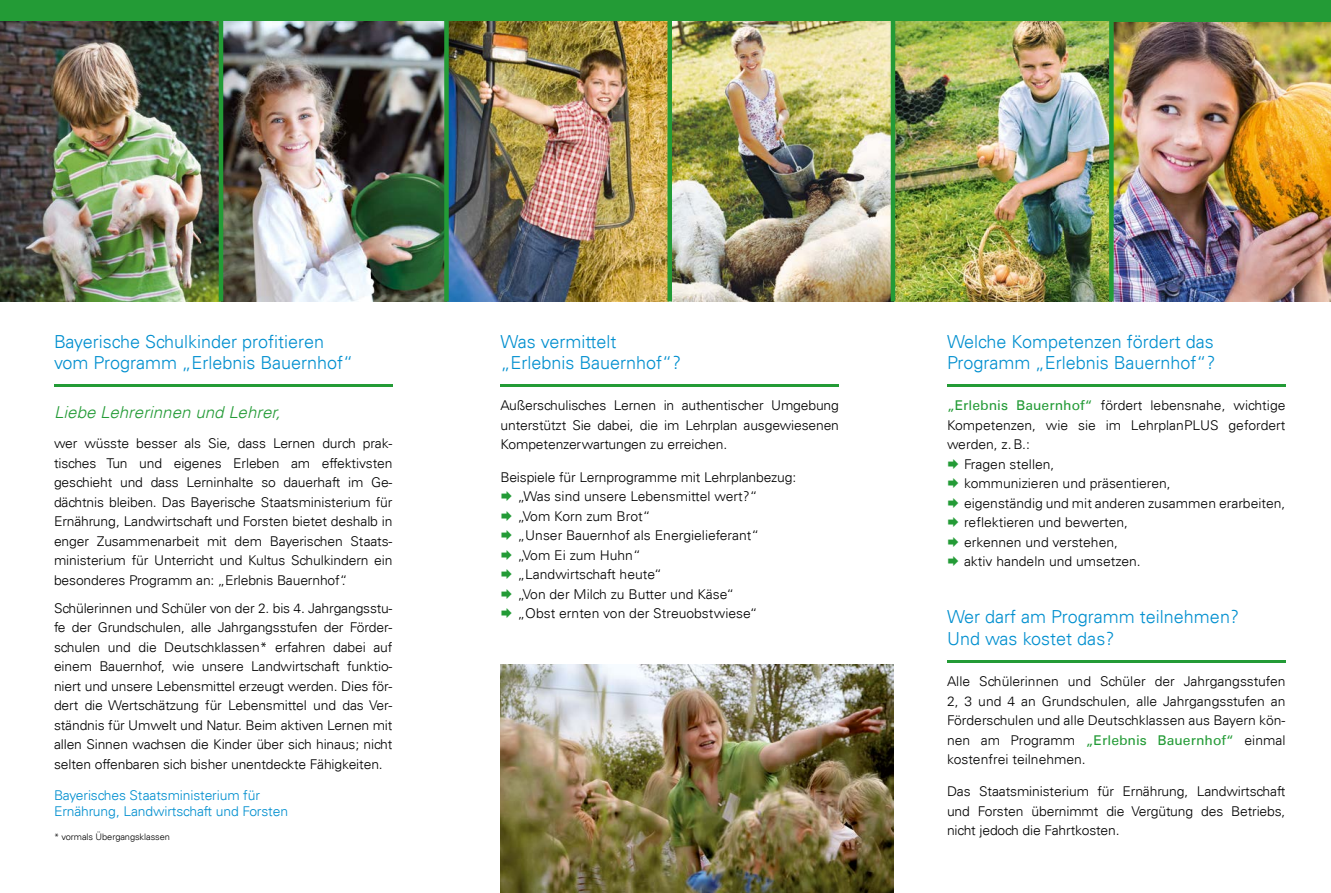
<style>
.page{position:relative;width:1331px;height:893px;background:#fff}
.page>*{position:absolute;margin:0;border:0;box-sizing:border-box;transform-origin:0 0}
.t1{font:300 18px/21.6px "Univers";color:#008fcf}
.Fließtext_kursiv{font:italic 300 16.5px "Univers";color:#239b36}
.Fließtext{font:300 13.5px/19.5px "Univers";color:#000;text-align:justify}
.StMELF_grün{font:300 13.5px/16.2px "Univers";letter-spacing:-.01em;color:#008fcf}
.StMELF_grün-2{font:300 9px "Univers";letter-spacing:-.01em;color:#000}
.s1{color:#239b36}
.s2{font-weight:400;color:#239b36}
</style>
<div class="page">
<img style="left:1114px;top:21px;width:217px;height:281px">
<div style="left:0;top:0;width:1331px;height:21px;background:#239b36"></div>
<img style="left:895px;top:21px;width:214px;height:281px">
<hr style="left:500px;top:384px;width:339px;height:2px;background:#239b36">
<hr style="left:54px;top:384px;width:338px;height:2px;background:#239b36">
<hr style="left:947px;top:660px;width:338px;height:2px;background:#239b36">
<hr style="left:947px;top:384px;width:338px;height:2px;background:#239b36">
<img style="left:449px;top:21px;width:218px;height:281px">
<img style="left:0;top:21px;width:219px;height:281px">
<img style="left:223px;top:21px;width:221px;height:281px">
<img style="left:500px;top:664px;width:393px;height:229px">
<img style="left:672px;top:21px;width:219px;height:281px">
<div style="left:667px;top:0;width:5px;height:302px;background:#239b36"></div>
<div style="left:444px;top:0;width:5px;height:302px;background:#239b36"></div>
<hr style="left:219px;top:0;width:4px;height:302px;background:#239b36">
<hr style="left:891px;top:0;width:4px;height:302px;background:#239b36">
<div style="left:1109px;top:0;width:5px;height:302px;background:#239b36"></div>
<h3 class="t1" style="left:54px;top:330px;width:272px">Bayerische Schulkinder profitieren</h3>
<h3 class="t1" style="left:54px;top:352px;width:301px">vom Programm „Erlebnis Bauernhof“</h3>
<p class="Fließtext_kursiv" style="left:54px;top:402px;width:228px">Liebe Lehrerinnen und Lehrer,</p>
<p class="Fließtext" style="left:54px;top:434px;width:340px">wer wüsste besser als Sie, dass Lernen durch prak&shy;tisches Tun und eigenes Erleben am effektivsten geschieht und dass Lerninhalte so dauerhaft im Ge&shy;dächtnis bleiben. Das Bayerische Staatsministerium für Ernährung, Landwirtschaft und Forsten bietet deshalb in enger Zusammenarbeit mit dem Bayerischen Staats&shy;ministerium für Unterricht und Kultus Schulkindern ein besonderes Programm an: „Erlebnis Bauernhof“.</p>
<p class="Fließtext" style="left:54px;top:598px;width:340px">Schülerinnen und Schüler von der 2. bis 4. Jahrgangsstu&shy;fe der Grundschulen, alle Jahrgangsstufen der Förder&shy;schulen und die Deutschklassen* erfahren dabei auf einem Bauernhof, wie unsere Landwirtschaft funktio&shy;niert und unsere Lebensmittel erzeugt werden. Dies för&shy;dert die Wertschätzung für Lebensmittel und das Ver&shy;ständnis für Umwelt und Natur. Beim aktiven Lernen mit allen Sinnen wachsen die Kinder über sich hinaus; nicht selten offenbaren sich bisher unentdeckte Fähigkeiten.</p>
<p class="StMELF_grün" style="left:54px;top:787px;width:236px">Bayerisches Staatsministerium für<br>Ernährung, Landwirtschaft und Forsten</p>
<p class="StMELF_grün-2" style="left:54px;top:831px;width:117px">* vormals Übergangsklassen</p>
<h3 class="t1" style="left:500px;top:330px;width:182px">Was vermittelt „Erlebnis Bauernhof“?</h3>
<p class="Fließtext" style="left:500px;top:396px;width:340px">Außerschulisches Lernen in authentischer Umgebung unterstützt Sie dabei, die im Lehrplan ausgewiesenen Kompetenzerwartungen zu erreichen.</p>
<p class="Fließtext" style="left:500px;top:467px;width:297px">Beispiele für Lernprogramme mit Lehrplanbezug:</p>
<p class="Fließtext" style="left:500px;top:486px;width:258px"><span class="s1">◻</span> „Was sind unsere Lebensmittel wert?“</p>
<p class="Fließtext" style="left:500px;top:506px;width:152px"><span class="s1">◻</span> „Vom Korn zum Brot“</p>
<p class="Fließtext" style="left:500px;top:525px;width:260px"><span class="s1">◻</span> „Unser Bauernhof als Energielieferant“</p>
<p class="Fließtext" style="left:500px;top:545px;width:142px"><span class="s1">◻</span> „Vom Ei zum Huhn“</p>
<p class="Fließtext" style="left:500px;top:564px;width:163px"><span class="s1">◻</span> „Landwirtschaft heute“</p>
<p class="Fließtext" style="left:500px;top:584px;width:235px"><span class="s1">◻</span> „Von der Milch zu Butter und Käse“</p>
<p class="Fließtext" style="left:500px;top:603px;width:259px"><span class="s1">◻</span> „Obst ernten von der Streuobstwiese“</p>
<h3 class="t1" style="left:947px;top:330px;width:270px">Welche Kompetenzen fördert das<br>Programm „Erlebnis Bauernhof“?</h3>
<p class="Fließtext" style="left:947px;top:396px;width:340px"><span class="s2">„Erlebnis Bauernhof“</span> fördert lebensnahe, wichtige Kompetenzen, wie sie im LehrplanPLUS gefordert werden, z.B.:</p>
<p class="Fließtext" style="left:947px;top:454px;width:109px"><span class="s1">◻</span> Fragen stellen,</p>
<p class="Fließtext" style="left:947px;top:474px;width:225px"><span class="s1">◻</span> kommunizieren und präsentieren,</p>
<p class="Fließtext" style="left:947px;top:493px;width:340px"><span class="s1">◻</span> eigenständig und mit anderen zusammen erarbeiten,</p>
<p class="Fließtext" style="left:947px;top:513px;width:183px"><span class="s1">◻</span> reflektieren und bewerten,</p>
<p class="Fließtext" style="left:947px;top:532px;width:173px"><span class="s1">◻</span> erkennen und verstehen,</p>
<p class="Fließtext" style="left:947px;top:552px;width:195px"><span class="s1">◻</span> aktiv handeln und umsetzen.</p>
<h3 class="t1" style="left:947px;top:606px;width:293px">Wer darf am Programm teilnehmen?<br>Und was kostet das?</h3>
<p class="Fließtext" style="left:947px;top:672px;width:340px">Alle Schülerinnen und Schüler der Jahrgangsstufen 2, 3 und 4 an Grundschulen, alle Jahrgangsstufen an Förderschulen und alle Deutschklassen aus Bayern kön&shy;nen am Programm <span class="s2">„Erlebnis Bauernhof“</span> einmal kostenfrei teilnehmen.</p>
<p class="Fließtext" style="left:947px;top:782px;width:340px">Das Staatsministerium für Ernährung, Landwirtschaft und Forsten übernimmt die Vergütung des Betriebs, nicht jedoch die Fahrtkosten.</p>
</div>
